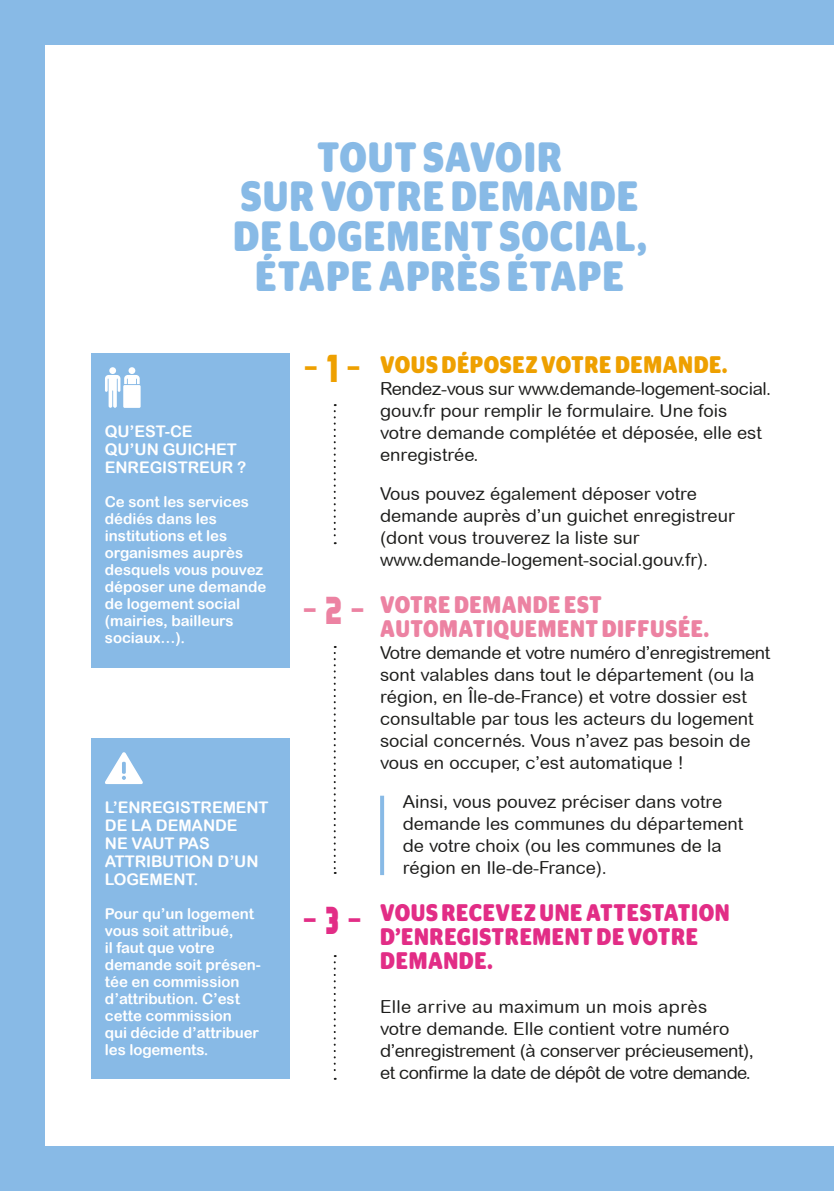
<style>
.page{position:relative;width:834px;height:1191px;background:#fff}
.page>*{position:absolute;margin:0;border:0;box-sizing:border-box;transform-origin:0 0}
.t1{font:700 42.4px/39.8px "Stag Sans Round";letter-spacing:.03em;color:#88bae6;text-align:center;scale:.85 1}
.t2{font:38.6px "Municipal";color:#eea000;scale:.85 1}
.t3{font:38.6px "Municipal";color:#ec82a2;scale:.85 1}
.t4{font:38.6px "Municipal";color:#e22d86;scale:.85 1}
.t5{font:700 24px/24px "Stag Sans Round";letter-spacing:.03em;color:#e22d86;scale:.85 1}
.t6{font:700 24px/24px "Stag Sans Round";letter-spacing:.03em;color:#ec82a2;scale:.85 1}
.t7{font:700 24px "Stag Sans Round";letter-spacing:.03em;color:#eea000;scale:.85 1}
.t8{font:18px/22px "Arial Rounded MT";color:#1d1d1b}
.t9{font:18px/22px "Arial Rounded MT";letter-spacing:-.02em;color:#1d1d1b}
.t10{font:16px/18px "Arial Rounded MT Bold";letter-spacing:-.005em;color:#fff}
.t11{font:15px/17px "Arial Rounded MT Bold";letter-spacing:-.005em;color:#fff}
</style>
<div class="page">
<div style="left:0;top:0;width:833px;height:1191px;background:#88bae6"></div>
<div style="left:45px;top:45px;width:788px;height:1100px;background:#fff"></div>
<svg style="left:380px;top:795px;width:4px;height:80px"></svg>
<div style="left:91px;top:738px;width:198px;height:341px;background:#88bae6"></div>
<svg style="left:333px;top:404px;width:2px;height:140px"></svg>
<svg style="left:333px;top:646px;width:2px;height:228px"></svg>
<div style="left:91px;top:353px;width:198px;height:315px;background:#88bae6"></div>
<div style="left:109px;top:367px;width:7px;height:7px;background:#fff;border-radius:50%"></div>
<svg style="left:123px;top:385px;width:18px;height:23px"></svg>
<svg style="left:105px;top:375px;width:35px;height:33px"></svg>
<div style="left:128px;top:367px;width:7px;height:7px;background:#fff;border-radius:50%"></div>
<svg style="left:105px;top:752px;width:38px;height:32px"></svg>
<svg style="left:333px;top:955px;width:2px;height:124px"></svg>
<h1 class="t1" style="left:233px;top:137px;width:488px">TOUT SAVOIR<br>SUR VOTRE DEMANDE<br>DE LOGEMENT SOCIAL,<br>ÉTAPE APRÈS ÉTAPE</h1>
<p class="t10" style="left:105px;top:422px;width:143px">QU’EST-CE<br>QU’UN GUICHET<br>ENREGISTREUR ?</p>
<p class="t11" style="left:105px;top:492px;width:163px">Ce sont les services dédiés dans les institutions et les organismes auprès desquels vous pouvez déposer une demande de logement social (mairies, bailleurs sociaux…).</p>
<p class="t10" style="left:105px;top:798px;width:165px">L’ENREGISTREMENT<br>DE LA DEMANDE<br>NE VAUT PAS<br>ATTRIBUTION D’UN<br>LOGEMENT.</p>
<p class="t11" style="left:105px;top:904px;width:157px">Pour qu’un logement vous soit attribué,<br>il faut que votre demande soit présen&shy;tée en commission d’attribution. C’est cette commission<br>qui décide d’attribuer les logements.</p>
<h2 class="t2" style="left:305px;top:346px;width:67px">- 1 -</h2>
<h2 class="t3" style="left:304px;top:588px;width:73px">- 2 -</h2>
<h2 class="t4" style="left:304px;top:898px;width:70px">- 3 -</h2>
<h3 class="t7" style="left:380px;top:351px;width:410px">VOUS DÉPOSEZ VOTRE DEMANDE.</h3>
<p class="t8" style="left:380px;top:378px;width:392px">Rendez-vous sur www.demande-logement-social. gouv.fr pour remplir le formulaire. Une fois votre demande complétée et déposée, elle est enregistrée.</p>
<p class="t8" style="left:380px;top:483px;width:356px">Vous pouvez également déposer votre demande auprès d’un guichet enregistreur (dont vous trouverez la liste sur www.demande-logement-social.gouv.fr).</p>
<h3 class="t6" style="left:380px;top:592px;width:388px">VOTRE DEMANDE EST<br>AUTOMATIQUEMENT DIFFUSÉE.</h3>
<p class="t8" style="left:380px;top:641px;width:391px">Votre demande et votre numéro d’enregistrement sont valables dans tout le département (ou la région, en Île-de-France) et votre dossier est consultable par tous les acteurs du logement social concernés. Vous n’avez pas besoin de vous en occuper, c’est automatique !</p>
<p class="t8" style="left:403px;top:790px;width:342px">Ainsi, vous pouvez préciser dans votre demande les communes du département de votre choix (ou les communes de la région en Ile-de-France).</p>
<h3 class="t5" style="left:380px;top:900px;width:412px">VOUS RECEVEZ UNE ATTESTATION<br>D’ENREGISTREMENT DE VOTRE<br>DEMANDE.</h3>
<p class="t9" style="left:380px;top:996px;width:374px">Elle arrive au maximum un mois après<br>votre demande. Elle contient votre numéro d’enregistrement (à conserver précieusement), et confirme la date de dépôt de votre demande.</p>
</div>
